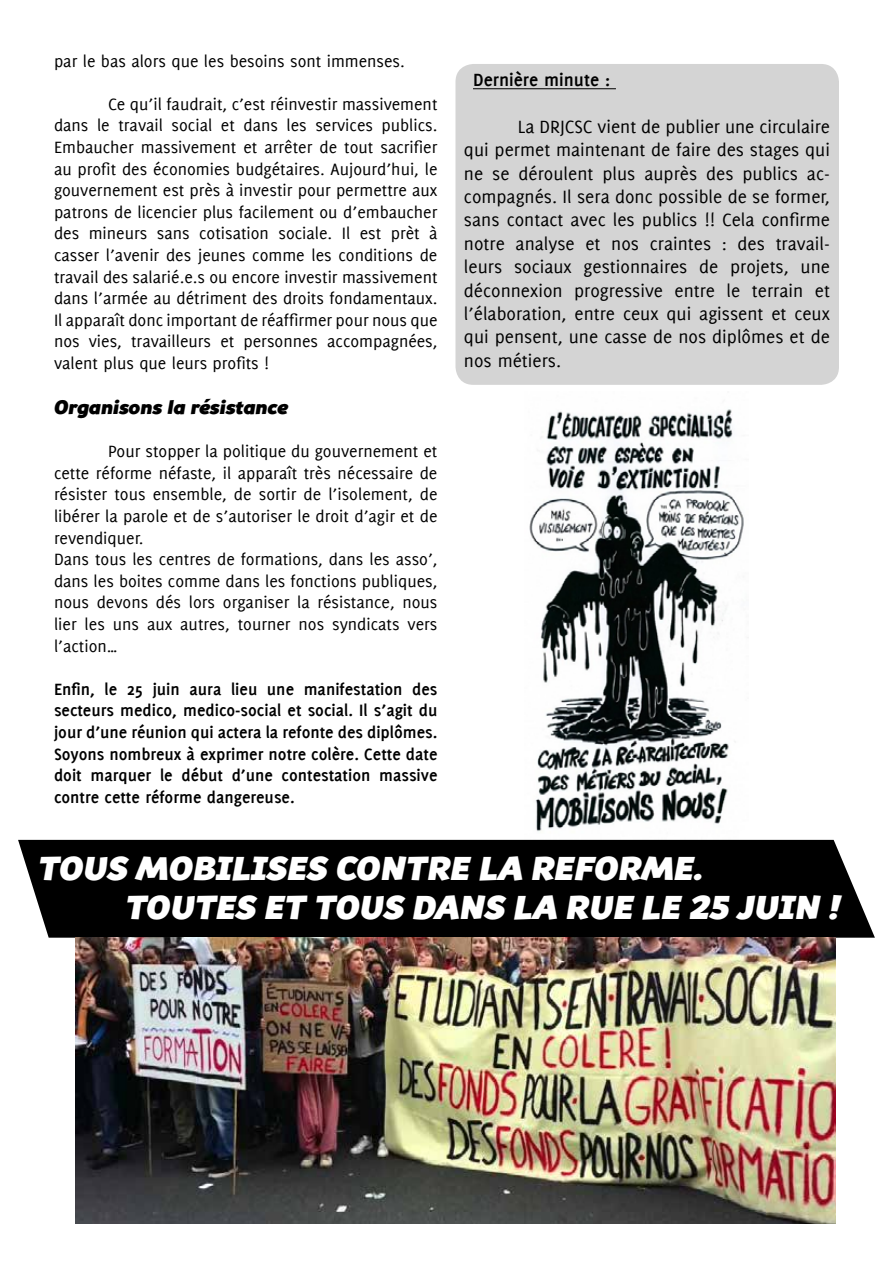
<style>
.page{position:relative;width:893px;height:1263px;background:#fff}
.page>*{position:absolute;margin:0;border:0;box-sizing:border-box;transform-origin:0 0}
.t1{font:33px/39.6px "Souses";color:#fff}
.t2{font:19.5px/23.4px "Delicious";color:#000;text-align:justify}
.t3{font:19.5px "Souses";color:#000}
.t4{font:700 19.5px "Delicious";color:#000}
.t5{font:18px/21.6px "Delicious";color:#000;text-align:justify}
.t6{font:700 18px/21.6px "Delicious";color:#000;text-align:justify}
</style>
<div class="page">
<div style="left:455px;top:64px;width:384px;height:321px;background:#d4d4d4;border-radius:18px"></div>
<hr style="left:473px;top:88px;width:143px;height:1px;background:#000">
<img style="left:524px;top:409px;width:224px;height:431px">
<div style="left:18px;top:840px;width:857px;height:98px;background:#000"></div>
<img style="left:75px;top:938px;width:761px;height:286px">
<p class="t5" style="left:54px;top:50px;width:352px">par le bas alors que les besoins sont immenses.</p>
<p class="t5" style="left:54px;top:93px;width:385px;text-indent:54px">Ce qu’il faudrait, c’est réinvestir massivement dans le travail social et dans les services publics.<br>Embaucher massivement et arrêter de tout sacrifier au profit des économies budgétaires. Aujourd’hui, le gouvernement est près à investir pour permettre aux patrons de licencier plus facilement ou d’embaucher des mineurs sans cotisation sociale. Il est prèt à casser l’avenir des jeunes comme les conditions de travail des salarié.e.s ou encore investir massivement dans l’armée au détriment des droits fondamentaux.<br>Il apparaît donc important de réaffirmer pour nous que nos vies, travailleurs et personnes accompagnées, valent plus que leurs profits !</p>
<p class="t3" style="left:54px;top:393px;width:236px">Organisons la résistance</p>
<p class="t5" style="left:54px;top:440px;width:385px;text-align:left;text-indent:54px">Pour stopper la politique du gouvernement et cette réforme néfaste, il apparaît très nécessaire de résister tous ensemble, de sortir de l’isolement, de libérer la parole et de s’autoriser le droit d’agir et de revendiquer.<br>Dans tous les centres de formations, dans les asso’, dans les boites comme dans les fonctions publiques, nous devons dés lors organiser la résistance, nous lier les uns aux autres, tourner nos syndicats vers l’action…</p>
<p class="t6" style="left:54px;top:678px;width:385px">Enfin, le 25 juin aura lieu une manifestation des secteurs medico, medico-social et social. Il s’agit du jour d’une réunion qui actera la refonte des diplômes.<br>Soyons nombreux à exprimer notre colère. Cette date doit marquer le début d’une contestation massive contre cette réforme dangereuse.</p>
<p class="t4" style="left:473px;top:69px;width:139px">Dernière minute :</p>
<p class="t2" style="left:464px;top:114px;width:368px;text-indent:54px">La DRJCSC vient de publier une circulaire qui permet maintenant de faire des stages qui ne se déroulent plus auprès des publics ac&shy;compagnés. Il sera donc possible de se former, sans contact avec les publics !! Cela confirme notre analyse et nos craintes : des travail&shy;leurs sociaux gestionnaires de projets, une déconnexion progressive entre le terrain et l’élaboration, entre ceux qui agissent et ceux qui pensent, une casse de nos diplômes et de nos métiers.</p>
<h1 class="t1" style="left:126px;top:848px;width:717px;text-indent:-87px">TOUS MOBILISES CONTRE LA REFORME.<br>TOUTES ET TOUS DANS LA RUE LE 25 JUIN !</h1>
</div>
